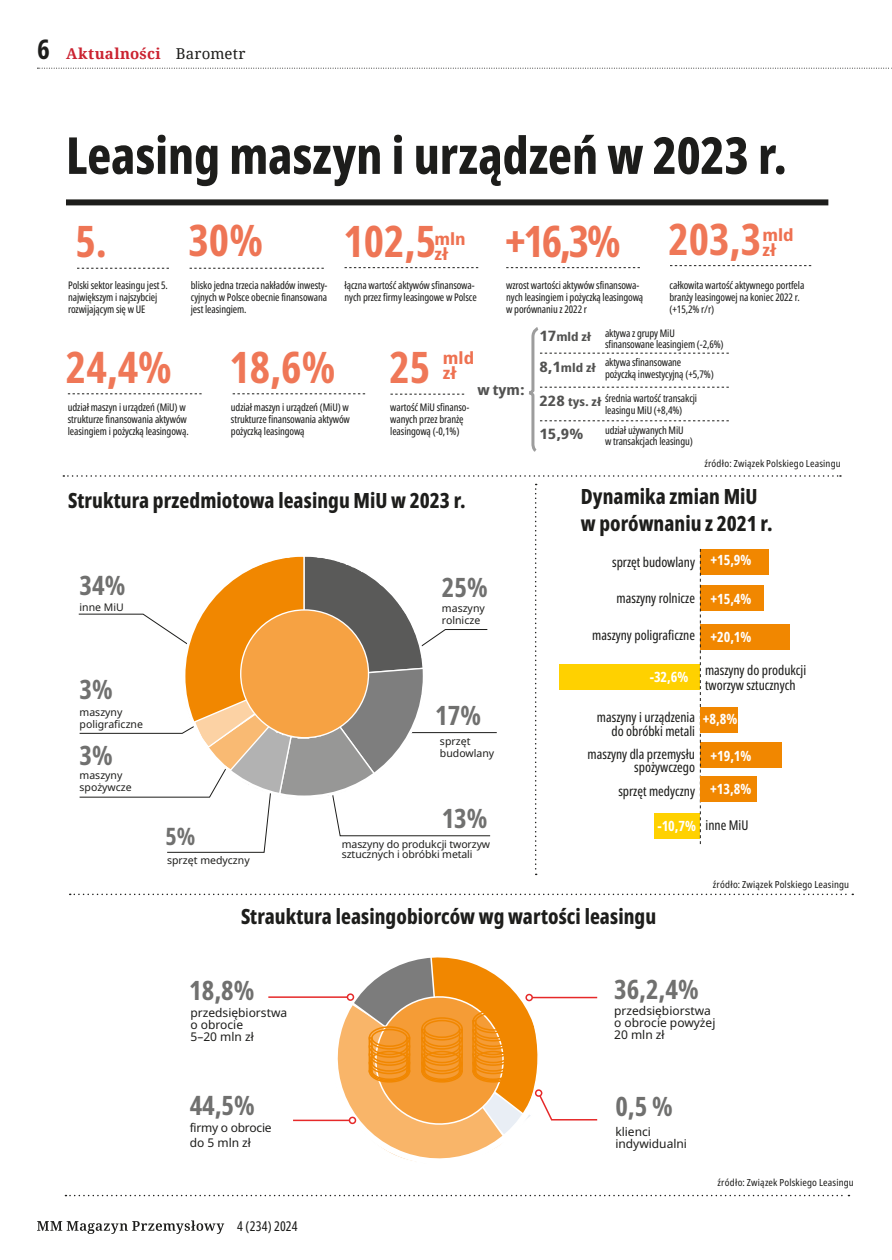
<style>
.page{position:relative;width:892px;height:1260px;background:#fff}
.page>*{position:absolute;margin:0;border:0;box-sizing:border-box;transform-origin:0 0}
.t1{font:800 extra-condensed 51px "Noto Sans";color:#1d1d1b}
.t2{font:700 extra-condensed 43.5px "Noto Sans";color:#ef7757}
.t3{font:700 extra-condensed 43.5px "Noto Sans";color:#ee7555}
.t4{font:700 extra-condensed 26.7px "Noto Sans";color:#70706f}
.t5{font:700 extra-condensed 24px "Noto Sans";color:#70706f}
.t6{font:800 extra-condensed 21px/27px "Noto Sans";color:#1d1d1b}
.t7{font:700 extra-condensed 16.8px/15px "Noto Sans";color:#ee7151;scale:1.25 1}
.t8{font:700 15px "Noto Serif";letter-spacing:.025em;color:#cb2230}
.t9{font:700 extra-condensed 14.4px "Noto Sans";color:#525251;scale:1.25 1}
.t10{font:700 extra-condensed 14.1px "Noto Sans";color:#fff}
.t11{font:extra-condensed 13.5px/13.5px "Noto Sans";color:#1d1d1b}
.t12{font:12px/12.1px "Noto Sans";color:#1d1d1b}
.t13{font:12px/15px "Noto Sans";letter-spacing:-.02em;color:#1d1d1b}
.t14{font:700 extra-condensed 12px "Noto Sans";color:#525251;scale:1.25 1}
.t15{font:extra-condensed 10.5px/11.9px "Noto Sans";letter-spacing:-.01em;color:#1d1d1b}
.t16{font:10.5px/12px "Noto Sans";color:#1d1d1b}
.t17{font:condensed 9.75px "Noto Sans";letter-spacing:.02em;color:#1d1d1b}
.s1{font-family:"Noto Sans";font-stretch:extra-condensed;font-size:27px;color:#1d1d1b}
.s2{font-weight:400;color:#1d1d1b}
.s3{font-weight:700;font-size:14.4px;color:#525251}
.s4{font-weight:700;font-size:12px;color:#525251}
.s5{font-size:14.4px}
.s6{font-weight:700;font-size:14.1px;color:#fff}
</style>
<div class="page">
<svg style="left:37px;top:68px;width:855px;height:1px"></svg>
<svg style="left:37px;top:1220px;width:187px;height:13px"></svg>
<div style="left:66px;top:199px;width:762px;height:6px;background:#1d1d1b"></div>
<svg style="left:63px;top:475px;width:777px;height:1px"></svg>
<svg style="left:65px;top:1194px;width:784px;height:2px"></svg>
<svg style="left:70px;top:893px;width:783px;height:2px"></svg>
<svg style="left:77px;top:268px;width:92px;height:1px"></svg>
<svg style="left:189px;top:268px;width:135px;height:1px"></svg>
<svg style="left:390px;top:394px;width:74px;height:1px"></svg>
<svg style="left:344px;top:267px;width:134px;height:1px"></svg>
<svg style="left:535px;top:483px;width:1px;height:392px"></svg>
<hr style="left:401px;top:732px;width:95px;height:1px;background:#1d1d1b">
<svg style="left:670px;top:265px;width:141px;height:1px"></svg>
<svg style="left:68px;top:393px;width:134px;height:1px"></svg>
<svg style="left:233px;top:393px;width:132px;height:1px"></svg>
<div style="left:700px;top:549px;width:68px;height:25px;background:#f18700"></div>
<div style="left:700px;top:585px;width:64px;height:25px;background:#f18700"></div>
<div style="left:700px;top:624px;width:89px;height:25px;background:#f18700"></div>
<div style="left:559px;top:664px;width:141px;height:25px;background:#ffd100"></div>
<div style="left:700px;top:742px;width:82px;height:26px;background:#f18700"></div>
<div style="left:654px;top:813px;width:46px;height:26px;background:#ffd100"></div>
<svg style="left:700px;top:549px;width:1px;height:295px"></svg>
<div style="left:700px;top:776px;width:57px;height:26px;background:#f18700"></div>
<hr style="left:268px;top:996px;width:79px;height:1px;background:#e62929">
<hr style="left:293px;top:1119px;width:56px;height:2px;background:#e62929">
<svg style="left:78px;top:558px;width:412px;height:294px"></svg>
<div style="left:241px;top:610px;width:127px;height:127px;background:#f6a243;border-radius:50%"></div>
<svg style="left:506px;top:267px;width:134px;height:1px"></svg>
<svg style="left:528px;top:327px;width:200px;height:125px"></svg>
<div style="left:700px;top:707px;width:38px;height:25px;background:#f18700"></div>
<svg style="left:330px;top:957px;width:268px;height:205px"></svg>
<h3 class="t8" style="left:37px;top:43px;width:210px"><span class="s1">6</span> Aktualności <span class="s2">Barometr</span></h3>
<h1 class="t1" style="left:66px;top:118px;width:722px">Leasing maszyn i urządzeń w 2023 r.</h1>
<h2 class="t3" style="left:75px;top:209px;width:33px">5.</h2>
<h2 class="t3" style="left:188px;top:208px;width:76px">30%</h2>
<h2 class="t3" style="left:343px;top:210px;width:94px">102,5</h2>
<h3 class="t7" style="left:434px;top:231px;width:27px">mln zł</h3>
<h2 class="t2" style="left:668px;top:208px;width:94px">203,3</h2>
<h2 class="t3" style="left:505px;top:210px;width:117px">+16,3%</h2>
<h3 class="t7" style="left:762px;top:228px;width:27px">mld zł</h3>
<p class="t15" style="left:68px;top:279px;width:101px">Polski sektor leasingu jest 5. największym i najszybciej rozwijającym się w UE</p>
<p class="t15" style="left:191px;top:279px;width:138px;text-align:justify">blisko jedna trzecia nakładów inwesty&shy;cyjnych w Polsce obecnie finansowana jest leasingiem.</p>
<p class="t15" style="left:344px;top:279px;width:134px">łączna wartość aktywów sfinansowa&shy;nych przez firmy leasingowe w Polsce</p>
<p class="t15" style="left:506px;top:279px;width:139px">wzrost wartości aktywów sfinansowa&shy;nych leasingiem i pożyczką leasingową w porównaniu z 2022 r</p>
<p class="t15" style="left:669px;top:279px;width:136px">całkowita wartość aktywnego portfela branży leasingowej na koniec 2022 r. (+15,2% r/r)</p>
<h2 class="t2" style="left:66px;top:336px;width:107px">24,4%</h2>
<p class="t15" style="left:68px;top:401px;width:122px">udział maszyn i urządzeń (MiU) w strukturze finansowania aktywów leasingiem i pożyczką leasingową.</p>
<h2 class="t2" style="left:229px;top:336px;width:107px">18,6%</h2>
<p class="t15" style="left:231px;top:401px;width:120px;text-align:justify">udział maszyn i urządzeń (MiU) w strukturze finansowania aktywów pożyczką leasingową</p>
<p class="t15" style="left:605px;top:327px;width:120px;text-indent:-65px"><span class="s3">17</span><span class="s4">mld zł</span> aktywa z grupy MiU sfinansowane leasingiem (-2,6%)</p>
<h3 class="t7" style="left:443px;top:350px;width:27px">mld zł</h3>
<p class="t14" style="left:539px;top:359px;width:46px"><span class="s5">8,1</span>mld zł</p>
<p class="t15" style="left:605px;top:356px;width:110px">aktywa sfinansowane pożyczką inwestycyjną (+5,7%)</p>
<p class="t15" style="left:605px;top:392px;width:94px;text-indent:-65px"><span class="s3">228</span> <span class="s4">tys. zł</span> średnia wartość transakcji leasingu MiU (+8,4%)</p>
<h3 class="t9" style="left:539px;top:423px;width:37px">15,9%</h3>
<p class="t15" style="left:605px;top:424px;width:89px">udział używanych MiU<br>w transakcjach leasingu)</p>
<h2 class="t2" style="left:389px;top:335px;width:42px">25</h2>
<p class="t15" style="left:390px;top:401px;width:81px">wartość MiU sfinanso&shy;wanych przez branżę leasingową (-0,1%)</p>
<h3 class="t9" style="left:477px;top:379px;width:39px">w tym:</h3>
<p class="t17" style="left:704px;top:456px;width:138px">źródło: Związek Polskiego Leasingu</p>
<h3 class="t6" style="left:68px;top:487px;width:399px">Struktura przedmiotowa leasingu MiU w 2023 r.</h3>
<h3 class="t4" style="left:80px;top:566px;width:47px">34%</h3>
<p class="t16" style="left:80px;top:601px;width:46px">inne MiU</p>
<h3 class="t4" style="left:80px;top:670px;width:35px">3%</h3>
<p class="t16" style="left:80px;top:706px;width:65px">maszyny poligraficzne</p>
<h3 class="t4" style="left:80px;top:735px;width:35px">3%</h3>
<p class="t16" style="left:80px;top:769px;width:54px">maszyny spożywcze</p>
<h3 class="t5" style="left:165px;top:819px;width:31px">5%</h3>
<p class="t16" style="left:167px;top:854px;width:84px">sprzęt medyczny</p>
<h3 class="t4" style="left:442px;top:567px;width:47px">25%</h3>
<p class="t16" style="left:442px;top:602px;width:44px">maszyny rolnicze</p>
<h3 class="t4" style="left:435px;top:696px;width:47px">17%</h3>
<p class="t16" style="left:440px;top:735px;width:56px">sprzęt budowlany</p>
<h3 class="t4" style="left:441px;top:799px;width:47px">13%</h3>
<p class="t16" style="left:342px;top:838px;width:150px;line-height:10.5px">maszyny do produkcji tworzyw sztucznych i obróbki metali</p>
<h3 class="t6" style="left:580px;top:483px;width:193px">Dynamika zmian MiU w porównaniu z 2021 r.</h3>
<p class="t11" style="left:612px;top:555px;width:84px">sprzęt budowlany</p>
<p class="t11" style="left:616px;top:591px;width:80px">maszyny rolnicze</p>
<p class="t11" style="left:592px;top:629px;width:104px">maszyny poligraficzne</p>
<p class="t11" style="left:705px;top:662px;width:103px;line-height:15px">maszyny do produkcji tworzyw sztucznych</p>
<h3 class="t10" style="left:710px;top:549px;width:43px">+15,9%</h3>
<h3 class="t10" style="left:710px;top:588px;width:43px">+15,4%</h3>
<h3 class="t10" style="left:710px;top:627px;width:43px">+20,1%</h3>
<h3 class="t10" style="left:649px;top:666px;width:40px">-32,6%</h3>
<p class="t11" style="left:611px;top:711px;width:127px;text-indent:-14px">maszyny i urządzenia <span class="s6">+8,8% </span>do obróbki metali</p>
<p class="t11" style="left:587px;top:747px;width:109px;text-align:right">maszyny dla przemysłu spożywczego</p>
<h3 class="t10" style="left:710px;top:745px;width:43px">+19,1%</h3>
<h3 class="t10" style="left:710px;top:778px;width:43px">+13,8%</h3>
<p class="t11" style="left:618px;top:785px;width:78px">sprzęt medyczny</p>
<p class="t11" style="left:657px;top:818px;width:93px"><span class="s6">-10,7%</span> inne MiU</p>
<p class="t17" style="left:713px;top:877px;width:138px">źródło: Związek Polskiego Leasingu</p>
<h3 class="t6" style="left:241px;top:903px;width:417px">Strauktura leasingobiorców wg wartości leasingu</h3>
<h3 class="t4" style="left:189px;top:970px;width:66px">18,8%</h3>
<h3 class="t4" style="left:614px;top:970px;width:86px">36,2,4%</h3>
<p class="t12" style="left:190px;top:1006px;width:98px">przedsiębiorstwa o obrocie<br>5–20 mln zł</p>
<p class="t12" style="left:614px;top:1005px;width:103px">przedsiębiorstwa o obrocie powyżej<br>20 mln zł</p>
<h3 class="t4" style="left:190px;top:1086px;width:66px">44,5%</h3>
<p class="t13" style="left:190px;top:1120px;width:83px">firmy o obrocie do 5 mln zł</p>
<h3 class="t4" style="left:615px;top:1086px;width:59px">0,5 %</h3>
<p class="t12" style="left:615px;top:1125px;width:73px">klienci indywidualni</p>
<p class="t17" style="left:717px;top:1175px;width:138px">źródło: Związek Polskiego Leasingu</p>
<p class="t11" style="left:237px;top:1219px;width:62px">4 (234) 2024</p>
</div>
